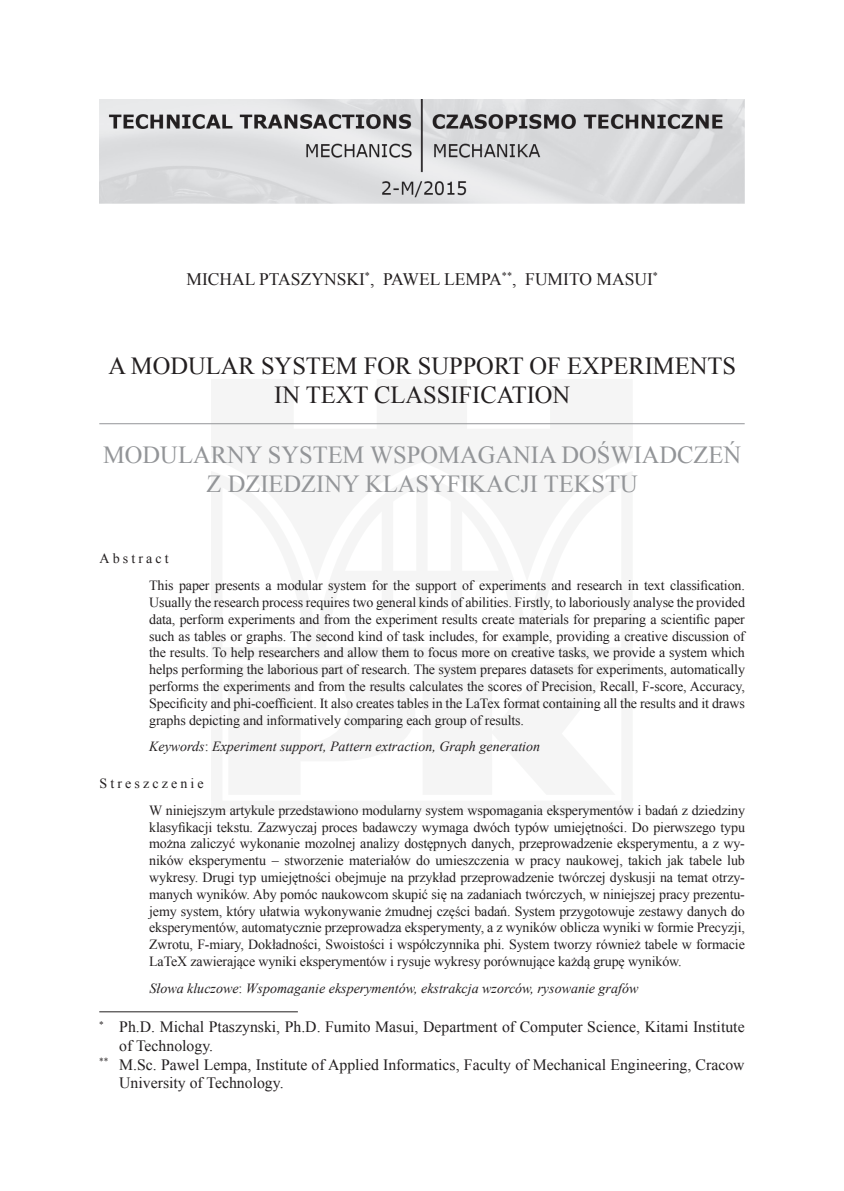
<style>
.page{position:relative;width:844px;height:1191px;background:#fff}
.page>*{position:absolute;margin:0;border:0;box-sizing:border-box;transform-origin:0 0}
.TYTUL_POLSKI{font:24.5px/29.4px "Times New Roman";color:#939598;text-align:center}
.TYTUL_ANGIELSKI{font:24.5px/29.4px "Times New Roman";color:#231f20;text-align:center}
.autor{font:17.5px "Times New Roman";color:#231f20}
.przypis{font:15.75px/18.9px "Times New Roman";color:#231f20}
.streszczenie_tekst{font:14px/16.8px "Times New Roman";letter-spacing:-.01em;color:#231f20;text-align:justify}
.slowa_kluczowe{font:italic 14px "Times New Roman";color:#231f20}
.streszczenie{font:14px "Times New Roman";letter-spacing:.22em;color:#231f20}
.s1{font-style:normal}
</style>
<div class="page">
<hr style="left:99px;top:1011px;width:199px;height:1px;background:#231f20">
<img style="left:99px;top:99px;width:645px;height:105px">
<hr style="left:99px;top:423px;width:645px;height:1px;background:#939598">
<p class="autor" style="left:186px;top:267px;width:473px">MICHAL PTASZYNSKI<sup>*</sup>, PAWEL LEMPA<sup>**</sup>, FUMITO MASUI<sup>*</sup></p>
<p class="TYTUL_ANGIELSKI" style="left:108px;top:351px;width:629px">A MODULAR SYSTEM FOR SUPPORT OF EXPERIMENTS<br>IN TEXT CLASSIFICATION</p>
<p class="TYTUL_POLSKI" style="left:103px;top:439px;width:639px">MODULARNY SYSTEM WSPOMAGANIA DOŚWIADCZEŃ<br>Z DZIEDZINY KLASYFIKACJI TEKSTU</p>
<p class="streszczenie" style="left:99px;top:549px;width:71px">Abstract</p>
<p class="streszczenie_tekst" style="left:149px;top:577px;width:597px">This paper presents a modular system for the support of experiments and research in text classification.<br>Usually the research process requires two general kinds of abilities. Firstly, to laboriously analyse the provided data, perform experiments and from the experiment results create materials for preparing a scientific paper such as tables or graphs. The second kind of task includes, for example, providing a creative discussion of the results. To help researchers and allow them to focus more on creative tasks, we provide a system which helps performing the laborious part of research. The system prepares datasets for experiments, automatically performs the experiments and from the results calculates the scores of Precision, Recall, F-score, Accuracy, Specificity and phi-coefficient. It also creates tables in the LaTex format containing all the results and it draws graphs depicting and informatively comparing each group of results.</p>
<p class="slowa_kluczowe" style="left:149px;top:737px;width:392px">Keywords<span class="s1">:</span> Experiment support, Pattern extraction, Graph generation</p>
<p class="streszczenie" style="left:99px;top:774px;width:106px">Streszczenie</p>
<p class="streszczenie_tekst" style="left:149px;top:801px;width:597px">W niniejszym artykule przedstawiono modularny system wspomagania eksperymentów i badań z dziedziny klasyfikacji tekstu. Zazwyczaj proces badawczy wymaga dwóch typów umiejętności. Do pierwszego typu można zaliczyć wykonanie mozolnej analizy dostępnych danych, przeprowadzenie eksperymentu, a z wy&shy;ników eksperymentu − stworzenie materiałów do umieszczenia w pracy naukowej, takich jak tabele lub wykresy. Drugi typ umiejętności obejmuje na przykład przeprowadzenie twórczej dyskusji na temat otrzy&shy;manych wyników. Aby pomóc naukowcom skupić się na zadaniach twórczych, w niniejszej pracy prezentu&shy;jemy system, który ułatwia wykonywanie żmudnej części badań. System przygotowuje zestawy danych do eksperymentów, automatycznie przeprowadza eksperymenty, a z wyników oblicza wyniki w formie Precyzji, Zwrotu, F-miary, Dokładności, Swoistości i współczynnika phi. System tworzy również tabele w formacie LaTeX zawierające wyniki eksperymentów i rysuje wykresy porównujące każdą grupę wyników.</p>
<p class="slowa_kluczowe" style="left:149px;top:978px;width:490px">Słowa kluczowe<span class="s1">:</span> Wspomaganie eksperymentów, ekstrakcja wzorców, rysowanie grafów</p>
<p class="przypis" style="left:119px;top:1016px;width:626px;text-indent:-20px">∗ Ph.D. Michal Ptaszynski, Ph.D. Fumito Masui, Department of Computer Science, Kitami Institute of Technology.</p>
<p class="przypis" style="left:119px;top:1054px;width:626px;text-indent:-20px"><sup>**</sup> M.Sc. Pawel Lempa, Institute of Applied Informatics, Faculty of Mechanical Engineering, Cracow<br>University of Technology.</p>
</div>
